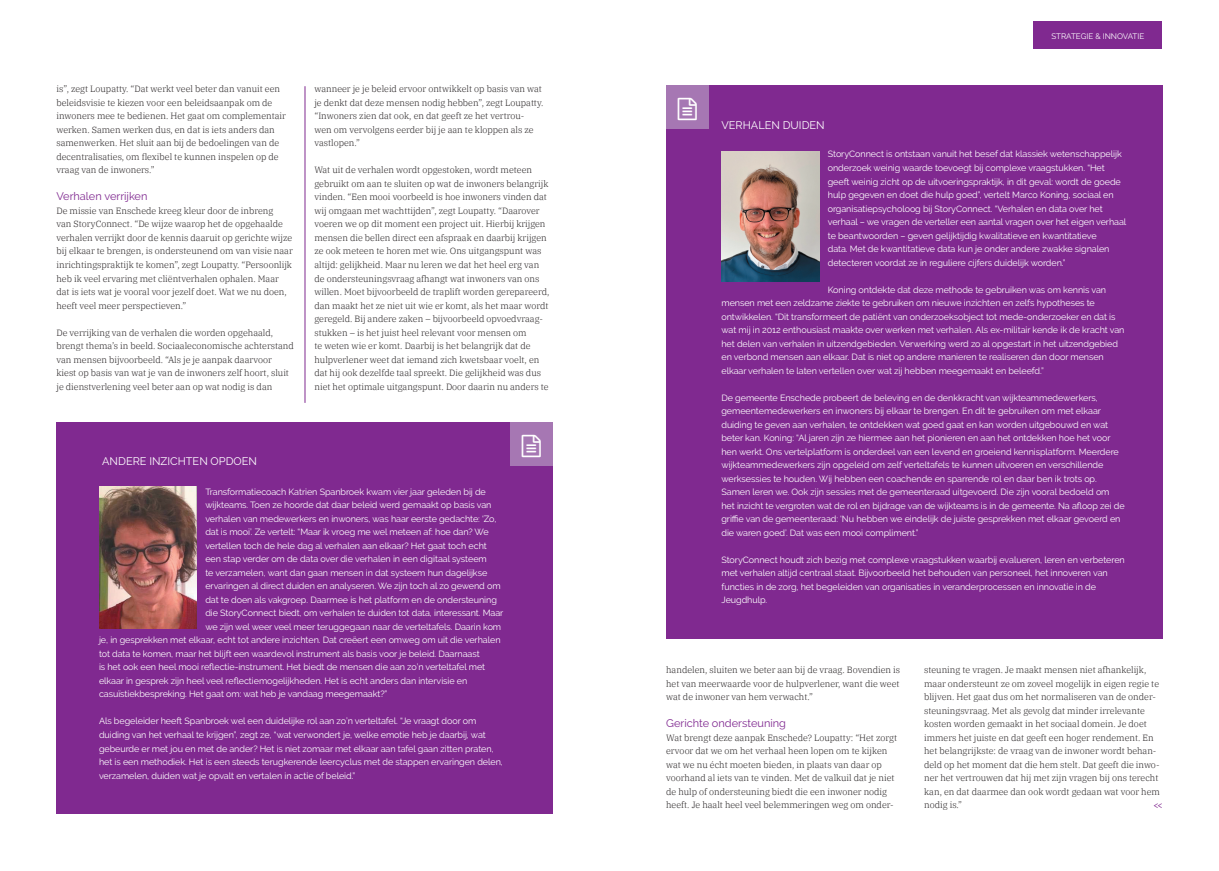
<style>
.page{position:relative;width:1219px;height:871px;background:#fff}
.page>*{position:absolute;margin:0;border:0;box-sizing:border-box;transform-origin:0 0}
.t1{font:11px "Raleway";color:#802990}
.t2{font:11px "Raleway";color:#fff}
.t3{font:9px/13.5px "Raleway";letter-spacing:-.005em;color:#fff}
.t4{font:300 9px/13.5px "IBM Plex Serif";color:#231f20}
.t5{font:9px "Raleway";color:#802990}
.t6{font:8px "Raleway";color:#fff}
</style>
<div class="page">
<hr style="left:305px;top:86px;width:1px;height:317px;background:#802990">
<div style="left:1033px;top:21px;width:129px;height:28px;background:#802990"></div>
<div style="left:666px;top:85px;width:496px;height:553px;background:#802990"></div>
<div style="left:666px;top:85px;width:42px;height:44px;background:#a677b3"></div>
<img style="left:721px;top:151px;width:98px;height:130px">
<div style="left:56px;top:422px;width:497px;height:392px;background:#802990"></div>
<div style="left:510px;top:422px;width:43px;height:44px;background:#a677b3"></div>
<img style="left:99px;top:486px;width:98px;height:142px">
<p class="t4" style="left:56px;top:82px;width:231px">is”, zegt Loupatty. “Dat werkt veel beter dan vanuit een beleidsvisie te kiezen voor een beleidsaanpak om de inwoners mee te bedienen. Het gaat om complementair werken. Samen werken dus, en dat is iets anders dan samenwerken. Het sluit aan bij de bedoelingen van de decentralisaties, om flexibel te kunnen inspelen op de vraag van de inwoners.”</p>
<p class="t1" style="left:56px;top:190px;width:92px">Verhalen verrijken</p>
<p class="t4" style="left:56px;top:203px;width:238px">De missie van Enschede kreeg kleur door de inbreng<br>van StoryConnect. “De wijze waarop het de opgehaalde verhalen verrijkt door de kennis daaruit op gerichte wijze bij elkaar te brengen, is ondersteunend om van visie naar inrichtingspraktijk te komen”, zegt Loupatty. “Persoonlijk heb ik veel ervaring met cliëntverhalen ophalen. Maar dat is iets wat je vooral voor jezelf doet. Wat we nu doen, heeft veel meer perspectieven.”</p>
<p class="t4" style="left:56px;top:325px;width:239px">De verrijking van de verhalen die worden opgehaald, brengt thema’s in beeld. Sociaaleconomische achterstand van mensen bijvoorbeeld. “Als je je aanpak daarvoor kiest op basis van wat je van de inwoners zelf hoort, sluit je dienstverlening veel beter aan op wat nodig is dan</p>
<p class="t4" style="left:314px;top:82px;width:231px">wanneer je je beleid ervoor ontwikkelt op basis van wat je denkt dat deze mensen nodig hebben”, zegt Loupatty. “Inwoners zien dat ook, en dat geeft ze het vertrou&shy;wen om vervolgens eerder bij je aan te kloppen als ze vastlopen.”</p>
<p class="t4" style="left:314px;top:163px;width:236px">Wat uit de verhalen wordt opgestoken, wordt meteen gebruikt om aan te sluiten op wat de inwoners belangrijk vinden. “Een mooi voorbeeld is hoe inwoners vinden dat wij omgaan met wachttijden”, zegt Loupatty. “Daarover voeren we op dit moment een project uit. Hierbij krijgen mensen die bellen direct een afspraak en daarbij krijgen ze ook meteen te horen met wie. Ons uitgangspunt was altijd: gelijkheid. Maar nu leren we dat het heel erg van de ondersteuningsvraag afhangt wat inwoners van ons willen. Moet bijvoorbeeld de traplift worden gerepareerd, dan maakt het ze niet uit wie er komt, als het maar wordt geregeld. Bij andere zaken – bijvoorbeeld opvoedvraag&shy;stukken – is het juist heel relevant voor mensen om<br>te weten wie er komt. Daarbij is het belangrijk dat de hulpverlener weet dat iemand zich kwetsbaar voelt, en dat hij ook dezelfde taal spreekt. Die gelijkheid was dus niet het optimale uitgangspunt. Door daarin nu anders te</p>
<p class="t2" style="left:102px;top:455px;width:156px">ANDERE INZICHTEN OPDOEN</p>
<p class="t3" style="left:205px;top:484px;width:282px">Transformatiecoach Katrien Spanbroek kwam vier jaar geleden bij de</p>
<p class="t3" style="left:205px;top:498px;width:288px">wijkteams. Toen ze hoorde dat daar beleid werd gemaakt op basis van</p>
<p class="t3" style="left:205px;top:511px;width:293px">verhalen van medewerkers en inwoners, was haar eerste gedachte: ‘Zo,</p>
<p class="t3" style="left:205px;top:525px;width:285px">dat is mooi’. Ze vertelt: “Maar ik vroeg me wel meteen af: hoe dan? We</p>
<p class="t3" style="left:205px;top:538px;width:283px">vertellen toch de hele dag al verhalen aan elkaar? Het gaat toch echt</p>
<p class="t3" style="left:205px;top:552px;width:283px">een stap verder om de data over die verhalen in een digitaal systeem</p>
<p class="t3" style="left:205px;top:565px;width:283px">te verzamelen, want dan gaan mensen in dat systeem hun dagelijkse</p>
<p class="t3" style="left:205px;top:579px;width:297px">ervaringen al direct duiden en analyseren. We zijn toch al zo gewend om</p>
<p class="t3" style="left:205px;top:592px;width:293px">dat te doen als vakgroep. Daarmee is het platform en de ondersteuning</p>
<p class="t3" style="left:205px;top:606px;width:300px">die StoryConnect biedt, om verhalen te duiden tot data, interessant. Maar</p>
<p class="t3" style="left:205px;top:619px;width:297px">we zijn wel weer veel meer teruggegaan naar de verteltafels. Daarin kom</p>
<p class="t3" style="left:99px;top:633px;width:403px">je, in gesprekken met elkaar, echt tot andere inzichten. Dat creëert een omweg om uit die verhalen</p>
<p class="t3" style="left:99px;top:646px;width:382px">tot data te komen, maar het blijft een waardevol instrument als basis voor je beleid. Daarnaast</p>
<p class="t3" style="left:99px;top:660px;width:388px">is het ook een heel mooi reflectie-instrument. Het biedt de mensen die aan zo’n verteltafel met</p>
<p class="t3" style="left:99px;top:673px;width:370px">elkaar in gesprek zijn heel veel reflectiemogelijkheden. Het is echt anders dan intervisie en</p>
<p class="t3" style="left:99px;top:687px;width:290px">casuïstiekbespreking. Het gaat om: wat heb je vandaag meegemaakt?”</p>
<p class="t3" style="left:99px;top:714px;width:405px">Als begeleider heeft Spanbroek wel een duidelijke rol aan zo’n verteltafel. “Je vraagt door om duiding van het verhaal te krijgen”, zegt ze, “wat verwondert je, welke emotie heb je daarbij, wat gebeurde er met jou en met de ander? Het is niet zomaar met elkaar aan tafel gaan zitten praten, het is een methodiek. Het is een steeds terugkerende leercyclus met de stappen ervaringen delen, verzamelen, duiden wat je opvalt en vertalen in actie of beleid.”</p>
<p class="t2" style="left:721px;top:119px;width:105px">VERHALEN DUIDEN</p>
<p class="t6" style="left:1051px;top:32px;width:94px">STRATEGIE &amp; INNOVATIE</p>
<p class="t3" style="left:828px;top:147px;width:300px">StoryConnect is ontstaan vanuit het besef dat klassiek wetenschappelijk onderzoek weinig waarde toevoegt bij complexe vraagstukken. “Het geeft weinig zicht op de uitvoeringspraktijk, in dit geval: wordt de goede hulp gegeven en doet die hulp goed”, vertelt Marco Koning, sociaal en organisatiepsycholoog bij StoryConnect. “Verhalen en data over het verhaal – we vragen de verteller een aantal vragen over het eigen verhaal te beantwoorden – geven gelijktijdig kwalitatieve en kwantitatieve<br>data. Met de kwantitatieve data kun je onder andere zwakke signalen detecteren voordat ze in reguliere cijfers duidelijk worden.”</p>
<p class="t3" style="left:721px;top:282px;width:405px;text-indent:106px">Koning ontdekte dat deze methode te gebruiken was om kennis van mensen met een zeldzame ziekte te gebruiken om nieuwe inzichten en zelfs hypotheses te ontwikkelen. “Dit transformeert de patiënt van onderzoeksobject tot mede-onderzoeker en dat is wat mij in 2012 enthousiast maakte over werken met verhalen. Als ex-militair kende ik de kracht van het delen van verhalen in uitzendgebieden. Verwerking werd zo al opgestart in het uitzendgebied en verbond mensen aan elkaar. Dat is niet op andere manieren te realiseren dan door mensen elkaar verhalen te laten vertellen over wat zij hebben meegemaakt en beleefd.”</p>
<p class="t3" style="left:721px;top:390px;width:405px">De gemeente Enschede probeert de beleving en de denkkracht van wijkteammedewerkers, gemeentemedewerkers en inwoners bij elkaar te brengen. En dit te gebruiken om met elkaar duiding te geven aan verhalen, te ontdekken wat goed gaat en kan worden uitgebouwd en wat beter kan. Koning: “Al jaren zijn ze hiermee aan het pionieren en aan het ontdekken hoe het voor hen werkt. Ons vertelplatform is onderdeel van een levend en groeiend kennisplatform. Meerdere wijkteammedewerkers zijn opgeleid om zelf verteltafels te kunnen uitvoeren en verschillende werksessies te houden. Wij hebben een coachende en sparrende rol en daar ben ik trots op.<br>Samen leren we. Ook zijn sessies met de gemeenteraad uitgevoerd. Die zijn vooral bedoeld om het inzicht te vergroten wat de rol en bijdrage van de wijkteams is in de gemeente. Na afloop zei de griffie van de gemeenteraad: ‘Nu hebben we eindelijk de juiste gesprekken met elkaar gevoerd en die waren goed’. Dat was een mooi compliment.”</p>
<p class="t3" style="left:721px;top:552px;width:405px">StoryConnect houdt zich bezig met complexe vraagstukken waarbij evalueren, leren en verbeteren met verhalen altijd centraal staat. Bijvoorbeeld het behouden van personeel, het innoveren van functies in de zorg, het begeleiden van organisaties in veranderprocessen en innovatie in de Jeugdhulp.</p>
<p class="t4" style="left:666px;top:662px;width:235px;text-align:justify">handelen, sluiten we beter aan bij de vraag. Bovendien is het van meerwaarde voor de hulpverlener, want die weet wat de inwoner van hem verwacht.”</p>
<p class="t1" style="left:666px;top:717px;width:121px">Gerichte ondersteuning</p>
<p class="t4" style="left:666px;top:730px;width:232px">Wat brengt deze aanpak Enschede? Loupatty: “Het zorgt ervoor dat we om het verhaal heen lopen om te kijken wat we nu écht moeten bieden, in plaats van daar op voorhand al iets van te vinden. Met de valkuil dat je niet de hulp of ondersteuning biedt die een inwoner nodig heeft. Je haalt heel veel belemmeringen weg om onder-</p>
<p class="t4" style="left:924px;top:662px;width:237px">steuning te vragen. Je maakt mensen niet afhankelijk, maar ondersteunt ze om zoveel mogelijk in eigen regie te blijven. Het gaat dus om het normaliseren van de onder&shy;steuningsvraag. Met als gevolg dat minder irrelevante kosten worden gemaakt in het sociaal domein. Je doet immers het juiste en dat geeft een hoger rendement. En het belangrijkste: de vraag van de inwoner wordt behan&shy;deld op het moment dat die hem stelt. Dat geeft die inwo&shy;ner het vertrouwen dat hij met zijn vragen bij ons terecht kan, en dat daarmee dan ook wordt gedaan wat voor hem nodig is.”</p>
<p class="t5" style="left:1154px;top:799px;width:10px">&lt;&lt;</p>
</div>
